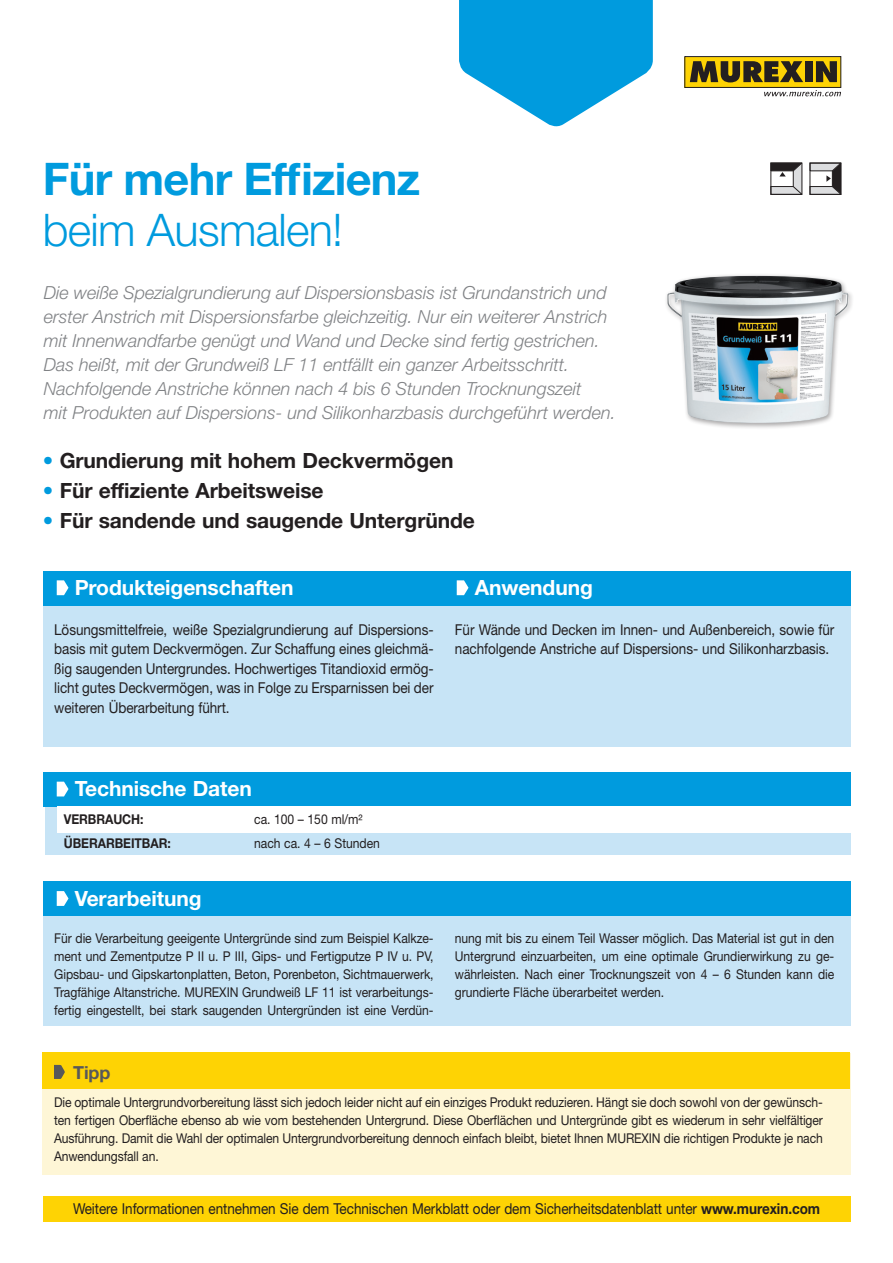
<style>
.page{position:relative;width:893px;height:1263px;background:#fff}
.page>*{position:absolute;margin:0;border:0;box-sizing:border-box;transform-origin:0 0}
.t1{font:700 45px "Helvetica Neue LT Std";letter-spacing:-.015em;color:#009bde}
.t2{font:300 45px "Helvetica Neue LT Std";letter-spacing:-.015em;color:#009bde}
.t3{font:700 21px "Helvetica Neue LT Std";letter-spacing:-.005em;color:#231f20}
.t4{font:700 21px "Helvetica Neue LT Std";letter-spacing:-.005em;color:#fff}
.t5{font:italic 300 18px/24px "Helvetica Neue LT Std";color:#808285}
.t6{font:700 18px "Helvetica Neue LT Std";color:#57585a}
.t7{font:15px/19.5px "Helvetica Neue LT Std";letter-spacing:-.005em;color:#231f20;text-align:justify;scale:.9 1}
.t8{font:13.5px/18px "Helvetica Neue LT Std";letter-spacing:-.005em;color:#231f20;text-align:justify;scale:.9 1}
.t9{font:700 13.5px "Helvetica Neue LT Std";letter-spacing:-.005em;color:#231f20;scale:.9 1}
.s1{font-family:"Helvetica Neue LTW1 G";color:#009bde}
.s2{font-weight:700}
</style>
<div class="page">
<div style="left:43px;top:571px;width:808px;height:176px;background:#c7e4f6"></div>
<div style="left:43px;top:881px;width:808px;height:145px;background:#c7e4f6"></div>
<div style="left:45px;top:772px;width:806px;height:82px;background:#c7e4f6"></div>
<div style="left:43px;top:571px;width:808px;height:34px;background:#009bde"></div>
<div style="left:43px;top:881px;width:808px;height:34px;background:#009bde"></div>
<div style="left:43px;top:772px;width:808px;height:34px;background:#009bde"></div>
<svg style="left:57px;top:580px;width:12px;height:15px"></svg>
<svg style="left:57px;top:891px;width:12px;height:15px"></svg>
<svg style="left:57px;top:782px;width:12px;height:14px"></svg>
<svg style="left:457px;top:580px;width:11px;height:15px"></svg>
<div style="left:57px;top:806px;width:798px;height:26px;background:#fff"></div>
<div style="left:43px;top:1196px;width:807px;height:25px;background:#fed304"></div>
<div style="left:664px;top:273px;width:190px;height:156px;background:#231f20;opacity:.4"></div>
<img style="left:667px;top:276px;width:181px;height:147px">
<svg style="left:770px;top:163px;width:32px;height:32px"></svg>
<svg style="left:810px;top:163px;width:31px;height:32px"></svg>
<svg style="left:459px;top:0;width:194px;height:127px"></svg>
<div style="left:685px;top:57px;width:156px;height:30px;background:#fed304"></div>
<div style="left:684px;top:56px;width:157px;height:32px;border:1px solid #231f20"></div>
<svg style="left:690px;top:61px;width:113px;height:21px"></svg>
<div style="left:805px;top:61px;width:7px;height:21px;background:#231f20"></div>
<svg style="left:816px;top:61px;width:21px;height:21px"></svg>
<svg style="left:764px;top:90px;width:77px;height:6px"></svg>
<div style="left:43px;top:1053px;width:808px;height:122px;background:#fef6d6"></div>
<div style="left:43px;top:1053px;width:807px;height:36px;background:#fed304"></div>
<svg style="left:54px;top:1065px;width:11px;height:14px"></svg>
<h1 class="t1" style="left:43px;top:151px;width:379px">Für mehr Effizienz</h1>
<h1 class="t2" style="left:43px;top:202px;width:302px">beim Ausmalen!</h1>
<p class="t5" style="left:44px;top:281px;width:574px">Die weiße Spezialgrundierung auf Dispersionsbasis ist Grundanstrich und erster Anstrich mit Dispersionsfarbe gleichzeitig. Nur ein weiterer Anstrich mit Innenwandfarbe genügt und Wand und Decke sind fertig gestrichen.<br>Das heißt, mit der Grundweiß LF 11 entfällt ein ganzer Arbeitsschritt.<br>Nachfolgende Anstriche können nach 4 bis 6 Stunden Trocknungszeit<br>mit Produkten auf Dispersions- und Silikonharzbasis durchgeführt werden.</p>
<h2 class="t3" style="left:43px;top:447px;width:412px"><span class="s1">•</span> Grundierung mit hohem Deckvermögen</h2>
<h2 class="t3" style="left:43px;top:477px;width:282px"><span class="s1">•</span> Für effiziente Arbeitsweise</h2>
<h2 class="t3" style="left:43px;top:507px;width:434px"><span class="s1">•</span> Für sandende und saugende Untergründe</h2>
<h2 class="t4" style="left:75px;top:575px;width:220px">Produkteigenschaften</h2>
<h2 class="t4" style="left:475px;top:575px;width:120px">Anwendung</h2>
<p class="t7" style="left:54px;top:619px;width:423px">Lösungsmittelfreie, weiße Spezialgrundierung auf Dispersions&shy;basis mit gutem Deckvermögen. Zur Schaffung eines gleichmä&shy;ßig saugenden Untergrundes. Hochwertiges Titandioxid ermög&shy;licht gutes Deckvermögen, was in Folge zu Ersparnissen bei der weiteren Überarbeitung führt.</p>
<p class="t7" style="left:455px;top:619px;width:423px">Für Wände und Decken im Innen- und Außenbereich, sowie für nachfolgende Anstriche auf Dispersions- und Silikonharzbasis.</p>
<h2 class="t4" style="left:75px;top:776px;width:179px">Technische Daten</h2>
<p class="t9" style="left:64px;top:811px;width:90px">VERBRAUCH:</p>
<p class="t8" style="left:254px;top:810px;width:122px">ca. 100 – 150 ml/m²</p>
<p class="t9" style="left:64px;top:835px;width:120px">ÜBERARBEITBAR:</p>
<p class="t8" style="left:254px;top:834px;width:141px">nach ca. 4 – 6 Stunden</p>
<h2 class="t4" style="left:75px;top:885px;width:128px">Verarbeitung</h2>
<p class="t8" style="left:54px;top:929px;width:423px">Für die Verarbeitung geeigente Untergründe sind zum Beispiel Kalkze&shy;ment und Zementputze P II u. P III, Gips- und Fertigputze P IV u. PV, Gipsbau- und Gipskartonplatten, Beton, Porenbeton, Sichtmauerwerk, Tragfähige Altanstriche. MUREXIN Grundweiß LF 11 ist verarbeitungs&shy;fertig eingestellt, bei stark saugenden Untergründen ist eine Verdün-</p>
<p class="t8" style="left:455px;top:929px;width:423px">nung mit bis zu einem Teil Wasser möglich. Das Material ist gut in den Untergrund einzuarbeiten, um eine optimale Grundierwirkung zu ge&shy;währleisten. Nach einer Trocknungszeit von 4 – 6 Stunden kann die grundierte Fläche überarbeitet werden.</p>
<h3 class="t6" style="left:73px;top:1061px;width:39px">Tipp</h3>
<p class="t8" style="left:54px;top:1093px;width:856px">Die optimale Untergrundvorbereitung lässt sich jedoch leider nicht auf ein einziges Produkt reduzieren. Hängt sie doch sowohl von der gewünsch&shy;ten fertigen Oberfläche ebenso ab wie vom bestehenden Untergrund. Diese Oberflächen und Untergründe gibt es wiederum in sehr vielfältiger Ausführung. Damit die Wahl der optimalen Untergrundvorbereitung dennoch einfach bleibt, bietet Ihnen MUREXIN die richtigen Produkte je nach Anwendungsfall an.</p>
<p class="t7" style="left:73px;top:1198px;width:832px">Weitere Informationen entnehmen Sie dem Technischen Merkblatt oder dem Sicherheitsdatenblatt unter <span class="s2">www.murexin.com</span></p>
</div>
